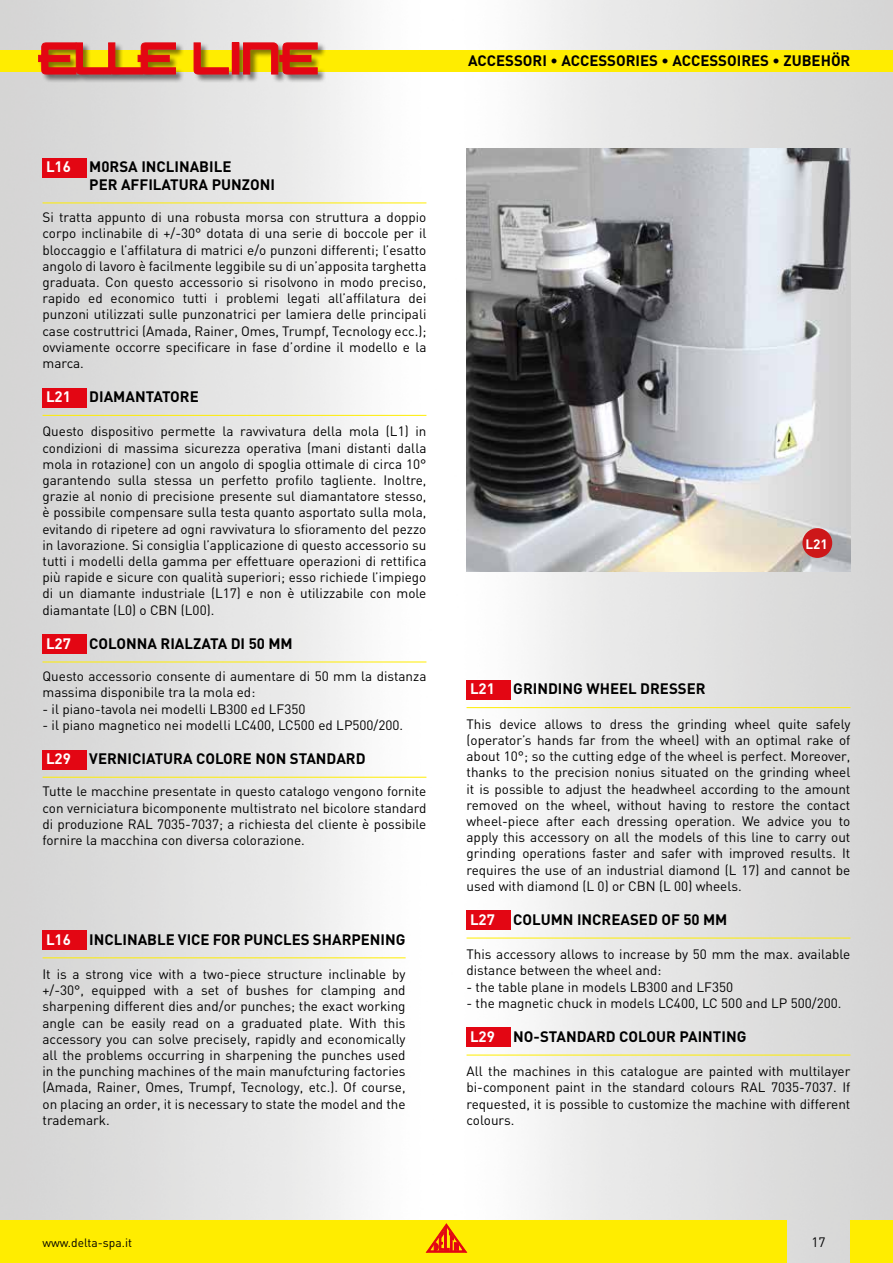
<style>
.page{position:relative;width:893px;height:1263px;background:#fff}
.page>*{position:absolute;margin:0;border:0;box-sizing:border-box;transform-origin:0 0}
.t1{font:700 15px/18px "DIN";color:#000}
.t2{font:13.5px/16.2px "DIN";color:#000;text-align:justify}
.t3{font:700 13.5px "DIN";color:#fff}
.t4{font:12px "DIN";color:#000}
.s1{color:#fff}
</style>
<div class="page">
<img style="left:0;top:0;width:893px;height:1263px">
<div style="left:0;top:1220px;width:786px;height:43px;background:#ffed00"></div>
<div style="left:0;top:50px;width:893px;height:21px;background:#ffed00"></div>
<div style="left:850px;top:1220px;width:43px;height:43px;background:#ffed00"></div>
<div style="left:38px;top:42px;width:288px;height:41px;background:#000;opacity:.5"></div>
<svg style="left:38px;top:42px;width:138px;height:33px;background:#d95c22"></svg>
<svg style="left:193px;top:42px;width:36px;height:33px"></svg>
<div style="left:232px;top:43px;width:7px;height:31px;background:#e30613"></div>
<svg style="left:243px;top:42px;width:75px;height:33px;background:#d34f19"></svg>
<svg style="left:426px;top:1224px;width:40px;height:28px"></svg>
<img style="left:467px;top:149px;width:383px;height:423px">
<div style="left:802px;top:528px;width:30px;height:30px;background:#cd1719;border-radius:50%"></div>
<div style="left:43px;top:158px;width:44px;height:20px;background:#e30613"></div>
<div style="left:43px;top:388px;width:44px;height:19px;background:#e30613"></div>
<div style="left:43px;top:634px;width:44px;height:20px;background:#e30613"></div>
<div style="left:467px;top:680px;width:44px;height:20px;background:#e30613"></div>
<div style="left:467px;top:910px;width:44px;height:20px;background:#e30613"></div>
<div style="left:467px;top:1027px;width:44px;height:20px;background:#e30613"></div>
<div style="left:43px;top:750px;width:44px;height:20px;background:#e30613"></div>
<div style="left:43px;top:930px;width:44px;height:20px;background:#e30613"></div>
<hr style="left:43px;top:203px;width:383px;height:1px;background:#ffed00">
<hr style="left:43px;top:415px;width:383px;height:1px;background:#ffed00">
<hr style="left:43px;top:662px;width:383px;height:1px;background:#ffed00">
<hr style="left:43px;top:777px;width:383px;height:1px;background:#ffed00">
<hr style="left:467px;top:707px;width:383px;height:1px;background:#ffed00">
<hr style="left:467px;top:938px;width:383px;height:1px;background:#ffed00">
<hr style="left:467px;top:1055px;width:383px;height:1px;background:#ffed00">
<hr style="left:43px;top:957px;width:363px;height:1px;background:#ffed00">
<p class="t1" style="left:89px;top:157px;width:187px;text-indent:-43px"><span class="s1">L16</span> M0RSA INCLINABILE<br>PER AFFILATURA PUNZONI</p>
<p class="t2" style="left:43px;top:209px;width:385px">Si tratta appunto di una robusta morsa con struttura a doppio corpo inclinabile di +/-30° dotata di una serie di boccole per il bloccaggio e l’affilatura di matrici e/o punzoni differenti; l’esatto angolo di lavoro è facilmente leggibile su di un’apposita targhetta graduata. Con questo accessorio si risolvono in modo preciso, rapido ed economico tutti i problemi legati all’affilatura dei punzoni utilizzati sulle punzonatrici per lamiera delle principali case costruttrici (Amada, Rainer, Omes, Trumpf, Tecnology ecc.); ovviamente occorre specificare in fase d’ordine il modello e la marca.</p>
<p class="t1" style="left:46px;top:387px;width:154px"><span class="s1">L21</span> DIAMANTATORE</p>
<p class="t2" style="left:43px;top:423px;width:385px">Questo dispositivo permette la ravvivatura della mola (L1) in condizioni di massima sicurezza operativa (mani distanti dalla mola in rotazione) con un angolo di spoglia ottimale di circa 10° garantendo sulla stessa un perfetto profilo tagliente. Inoltre, grazie al nonio di precisione presente sul diamantatore stesso, è possibile compensare sulla testa quanto asportato sulla mola, evitando di ripetere ad ogni ravvivatura lo sfioramento del pezzo in lavorazione. Si consiglia l’applicazione di questo accessorio su tutti i modelli della gamma per effettuare operazioni di rettifica più rapide e sicure con qualità superiori; esso richiede l’impiego di un diamante industriale (L17) e non è utilizzabile con mole diamantate (L0) o CBN (L00).</p>
<p class="t1" style="left:46px;top:634px;width:248px"><span class="s1">L27</span> COLONNA RIALZATA DI 50 MM</p>
<p class="t2" style="left:43px;top:668px;width:385px">Questo accessorio consente di aumentare di 50 mm la distanza massima disponibile tra la mola ed:</p>
<p class="t2" style="left:43px;top:700px;width:264px">- il piano-tavola nei modelli LB300 ed LF350</p>
<p class="t2" style="left:43px;top:717px;width:362px">- il piano magnetico nei modelli LC400, LC500 ed LP500/200.</p>
<p class="t1" style="left:46px;top:749px;width:321px"><span class="s1">L29</span> VERNICIATURA COLORE NON STANDARD</p>
<p class="t2" style="left:43px;top:783px;width:385px">Tutte le macchine presentate in questo catalogo vengono fornite con verniciatura bicomponente multistrato nel bicolore standard di produzione RAL 7035-7037; a richiesta del cliente è possibile fornire la macchina con diversa colorazione.</p>
<p class="t1" style="left:46px;top:930px;width:361px"><span class="s1">L16</span> INCLINABLE VICE FOR PUNCLES SHARPENING</p>
<p class="t2" style="left:43px;top:966px;width:365px">It is a strong vice with a two-piece structure inclinable by +/-30°, equipped with a set of bushes for clamping and sharpening different dies and/or punches; the exact working angle can be easily read on a graduated plate. With this accessory you can solve precisely, rapidly and economically all the problems occurring in sharpening the punches used in the punching machines of the main manufcturing factories (Amada, Rainer, Omes, Trumpf, Tecnology, etc.). Of course, on placing an order, it is necessary to state the model and the trademark.</p>
<p class="t1" style="left:468px;top:51px;width:384px">ACCESSORI • ACCESSORIES • ACCESSOIRES • ZUBEHÖR</p>
<p class="t3" style="left:805px;top:535px;width:24px">L21</p>
<p class="t1" style="left:470px;top:679px;width:237px"><span class="s1">L21</span> GRINDING WHEEL DRESSER</p>
<p class="t2" style="left:467px;top:715px;width:385px">This device allows to dress the grinding wheel quite safely (operator’s hands far from the wheel) with an optimal rake of about 10°; so the cutting edge of the wheel is perfect. Moreover, thanks to the precision nonius situated on the grinding wheel it is possible to adjust the headwheel according to the amount removed on the wheel, without having to restore the contact wheel-piece after each dressing operation. We advice you to apply this accessory on all the models of this line to carry out grinding operations faster and safer with improved results. It requires the use of an industrial diamond (L 17) and cannot be used with diamond (L 0) or CBN (L 00) wheels.</p>
<p class="t1" style="left:470px;top:910px;width:259px"><span class="s1">L27</span> COLUMN INCREASED OF 50 MM</p>
<p class="t2" style="left:467px;top:946px;width:385px">This accessory allows to increase by 50 mm the max. available distance between the wheel and:</p>
<p class="t2" style="left:467px;top:978px;width:268px">- the table plane in models LB300 and LF350</p>
<p class="t2" style="left:467px;top:994px;width:376px">- the magnetic chuck in models LC400, LC 500 and LP 500/200.</p>
<p class="t1" style="left:470px;top:1027px;width:278px"><span class="s1">L29</span> NO-STANDARD COLOUR PAINTING</p>
<p class="t2" style="left:467px;top:1063px;width:385px">All the machines in this catalogue are painted with multilayer bi-component paint in the standard colours RAL 7035-7037. If requested, it is possible to customize the machine with different colours.</p>
<p class="t4" style="left:43px;top:1235px;width:91px">www.delta-spa.it</p>
<p class="t2" style="left:811px;top:1234px;width:16px">17</p>
</div>
